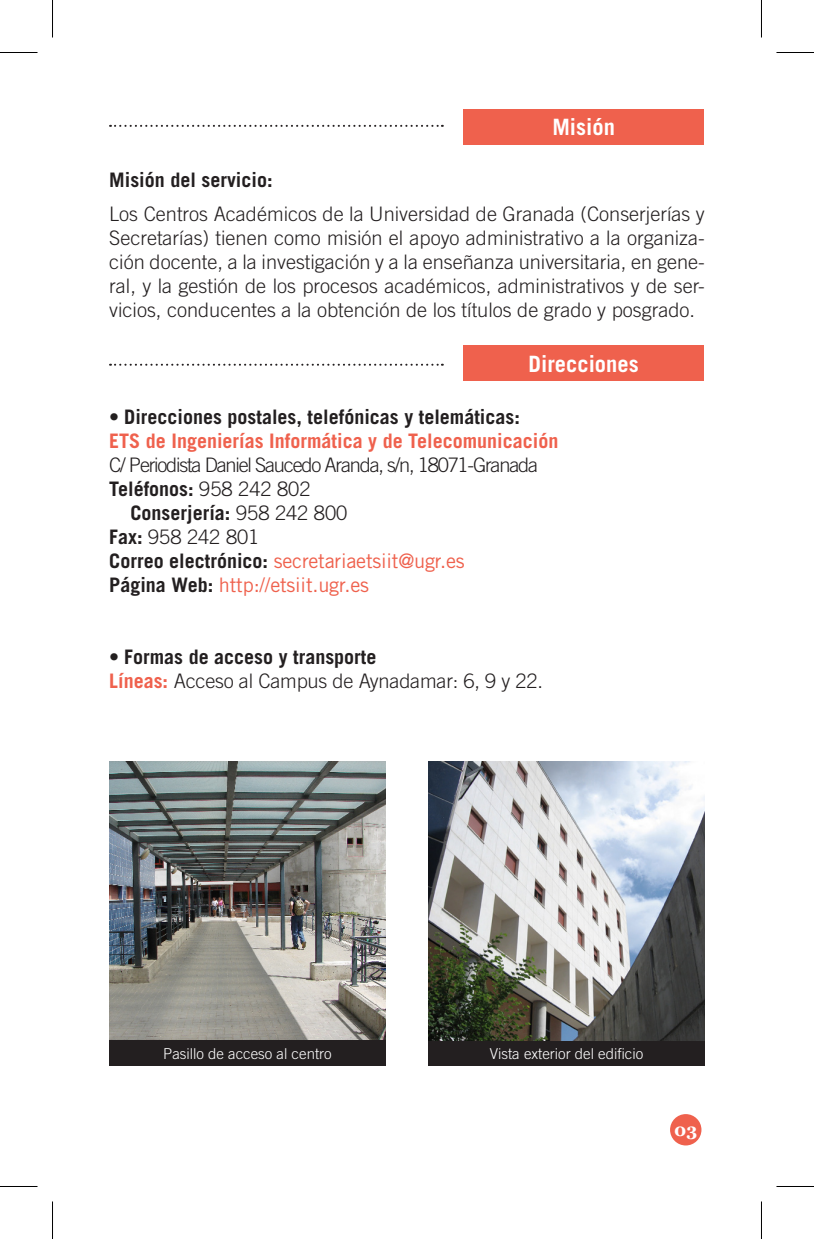
<style>
.page{position:relative;width:814px;height:1239px;background:#fff}
.page>*{position:absolute;margin:0;border:0;box-sizing:border-box;transform-origin:0 0}
.Título_sección{font:700 22.5px "Trade Gothic LT Std";color:#fff}
.Lista_color_carta_do{font:300 20px/24px "Trade Gothic LT Std";letter-spacing:-.01em;color:#231f20;text-align:justify}
.Viñetas_redonditas{font:700 20px "Trade Gothic LT Std";color:#231f20}
.Lista_negrita_dospun{font:20px "Trade Gothic LT Std";letter-spacing:-.01em;color:#ef614d}
.Lista_color_carta_do-2{font:300 20px "Trade Gothic LT Std";letter-spacing:-.06em;color:#231f20}
.t1{font:700 20px "Trade Gothic LT Std";color:#ef614d}
.Lista_negrita_dospun-2{font:700 20px "Trade Gothic LT Std";color:#231f20}
.Titulito{font:700 20px "Trade Gothic LT Std";color:#231f20}
.Lista_negrita_dospun-3{font:300 20px "Trade Gothic LT Std";color:#231f20}
.Número_página{font:700 17.5px "Georgia";color:#fff}
.Normal_6_Centrado{font:300 15px "Trade Gothic LT Std";color:#fff}
.s1{font-weight:300}
.s2{font-weight:700}
.s3{font-weight:700;color:#231f20}
.s4{font-weight:700;color:#ef614d}
</style>
<div class="page">
<div style="left:670px;top:1114px;width:31px;height:31px;background:#ef614d;border-radius:50%"></div>
<svg style="left:110px;top:125px;width:333px;height:2px"></svg>
<div style="left:463px;top:109px;width:241px;height:36px;background:#ef614d"></div>
<svg style="left:110px;top:364px;width:333px;height:2px"></svg>
<div style="left:463px;top:346px;width:241px;height:35px;background:#ef614d"></div>
<img style="left:109px;top:761px;width:277px;height:280px">
<div style="left:109px;top:1041px;width:277px;height:25px;background:#231f20"></div>
<div style="left:428px;top:1041px;width:276px;height:25px;background:#231f20"></div>
<img style="left:428px;top:761px;width:276px;height:280px">
<hr style="left:0;top:52px;width:38px;height:1px;background:#000">
<hr style="left:776px;top:52px;width:38px;height:1px;background:#000">
<hr style="left:0;top:1186px;width:38px;height:1px;background:#000">
<hr style="left:776px;top:1186px;width:38px;height:1px;background:#000">
<hr style="left:52px;top:0;width:1px;height:37px;background:#000">
<hr style="left:52px;top:1201px;width:1px;height:38px;background:#000">
<hr style="left:761px;top:0;width:1px;height:37px;background:#000">
<hr style="left:761px;top:1201px;width:1px;height:38px;background:#000">
<p class="Título_sección" style="left:552px;top:113px;width:64px">Misión</p>
<p class="Titulito" style="left:109px;top:168px;width:165px">Misión del servicio:</p>
<p class="Lista_color_carta_do" style="left:109px;top:202px;width:597px">Los Centros Académicos de la Universidad de Granada (Conserjerías y Secretarías) tienen como misión el apoyo administrativo a la organiza&shy;ción docente, a la investigación y a la enseñanza universitaria, en gene&shy;ral, y la gestión de los procesos académicos, administrativos y de ser&shy;vicios, conducentes a la obtención de los títulos de grado y posgrado.</p>
<p class="Título_sección" style="left:528px;top:350px;width:112px">Direcciones</p>
<p class="Viñetas_redonditas" style="left:109px;top:404px;width:412px">• Direcciones postales, telefónicas y telemáticas:</p>
<p class="t1" style="left:109px;top:428px;width:450px">ETS de Ingenierías Informática y de Telecomunicación</p>
<p class="Lista_color_carta_do-2" style="left:109px;top:453px;width:430px">C/ Periodista Daniel Saucedo Aranda, s/n, 18071-Granada</p>
<p class="Lista_negrita_dospun-2" style="left:109px;top:476px;width:203px">Teléfonos: <span class="s1">958 242 802</span></p>
<p class="Lista_negrita_dospun-2" style="left:130px;top:500px;width:218px">Conserjería: <span class="s1">958 242 800</span></p>
<p class="Lista_negrita_dospun-3" style="left:109px;top:525px;width:152px"><span class="s2">Fax:</span> 958 242 801</p>
<p class="Lista_negrita_dospun" style="left:109px;top:549px;width:357px"><span class="s3">Correo electrónico:</span> secretariaetsiit@ugr.es</p>
<p class="Lista_negrita_dospun" style="left:109px;top:573px;width:261px"><span class="s3">Página Web:</span> http://etsiit.ugr.es</p>
<p class="Viñetas_redonditas" style="left:109px;top:644px;width:269px">• Formas de acceso y transporte</p>
<p class="Lista_color_carta_do" style="left:109px;top:669px;width:435px"><span class="s4">Líneas:</span> Acceso al Campus de Aynadamar: 6, 9 y 22.</p>
<p class="Normal_6_Centrado" style="left:163px;top:1044px;width:170px">Pasillo de acceso al centro</p>
<p class="Normal_6_Centrado" style="left:490px;top:1044px;width:155px">Vista exterior del edificio</p>
<p class="Número_página" style="left:674px;top:1120px;width:25px">03</p>
</div>
